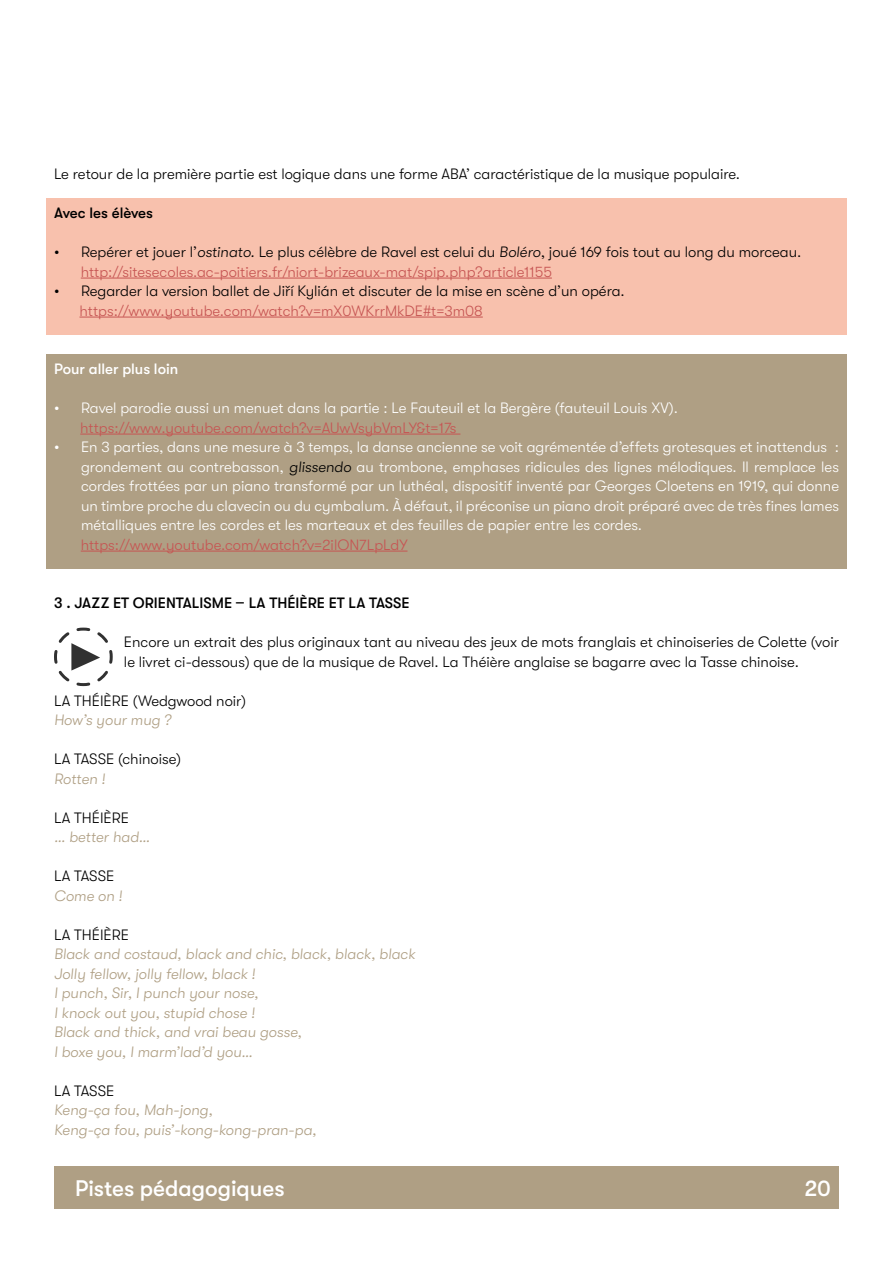
<style>
.page{position:relative;width:893px;height:1263px;background:#fff}
.page>*{position:absolute;margin:0;border:0;box-sizing:border-box;transform-origin:0 0}
.t1{font:500 22.5px "GT Walsheim";color:#fff}
.t2{font:300 15px/19.5px "GT Walsheim";color:#000}
.t3{font:300 15px/19.5px "GT Walsheim";color:#fff;text-align:justify}
.t4{font:italic 300 15px/19.5px "GT Walsheim";color:#af9f84}
.t5{font:300 15px "GT Walsheim";color:#c65553}
.t6{font:500 15px "GT Walsheim";color:#000}
.t7{font:500 15px "GT Walsheim";color:#fff}
.s1{font-style:italic}
.s2{color:#c65553}
.s3{font-style:italic;color:#000}
</style>
<div class="page">
<div style="left:54px;top:1166px;width:785px;height:43px;background:#af9f84"></div>
<div style="left:46px;top:199px;width:801px;height:136px;background:#f8c1ad"></div>
<div style="left:46px;top:355px;width:801px;height:214px;background:#af9f84"></div>
<hr style="left:81px;top:278px;width:471px;height:1px;background:#c65553">
<hr style="left:80px;top:317px;width:403px;height:1px;background:#c65553">
<hr style="left:80px;top:434px;width:380px;height:1px;background:#c65553">
<hr style="left:81px;top:551px;width:326px;height:1px;background:#c65553">
<svg style="left:54px;top:627px;width:59px;height:60px"></svg>
<p class="t2" style="left:54px;top:164px;width:688px">Le retour de la première partie est logique dans une forme ABA’ caractéristique de la musique populaire.</p>
<p class="t6" style="left:54px;top:204px;width:100px">Avec les élèves</p>
<p class="t2" style="left:81px;top:242px;width:722px;text-indent:-27px">• Repérer et jouer l’<span class="s1">ostinato.</span> Le plus célèbre de Ravel est celui du <span class="s1">Boléro</span>, joué 169 fois tout au long du morceau. <span class="s2">http://sitesecoles.ac-poitiers.fr/niort-brizeaux-mat/spip.php?article1155</span></p>
<p class="t2" style="left:54px;top:281px;width:572px">• Regarder la version ballet de Jiří Kylián et discuter de la mise en scène d’un opéra.</p>
<p class="t5" style="left:80px;top:302px;width:405px">https://www.youtube.com/watch?v=mX0WKrrMkDE#t=3m08</p>
<p class="t7" style="left:54px;top:360px;width:126px">Pour aller plus loin</p>
<p class="t3" style="left:54px;top:398px;width:626px">• Ravel parodie aussi un menuet dans la partie : Le Fauteuil et la Bergère (fauteuil Louis XV).</p>
<p class="t5" style="left:80px;top:419px;width:378px">https://www.youtube.com/watch?v=AUwVsybVmLY&amp;t=17s</p>
<p class="t3" style="left:81px;top:437px;width:760px;text-indent:-27px">• En 3 parties, dans une mesure à 3 temps, la danse ancienne se voit agrémentée d’effets grotesques et inattendus : grondement au contrebasson, <span class="s3">glissendo</span> au trombone, emphases ridicules des lignes mélodiques. Il remplace les cordes frottées par un piano transformé par un luthéal, dispositif inventé par Georges Cloetens en 1919, qui donne un timbre proche du clavecin ou du cymbalum. À défaut, il préconise un piano droit préparé avec de très fines lames métalliques entre les cordes et les marteaux et des feuilles de papier entre les cordes.</p>
<p class="t5" style="left:81px;top:536px;width:328px">https://www.youtube.com/watch?v=2ilON7LpLdY</p>
<p class="t6" style="left:54px;top:594px;width:357px">3 . JAZZ ET ORIENTALISME – LA THÉIÈRE ET LA TASSE</p>
<p class="t2" style="left:124px;top:632px;width:717px">Encore un extrait des plus originaux tant au niveau des jeux de mots franglais et chinoiseries de Colette (voir le livret ci-dessous) que de la musique de Ravel. La Théière anglaise se bagarre avec la Tasse chinoise.</p>
<p class="t2" style="left:54px;top:691px;width:194px">LA THÉIÈRE (Wedgwood noir)</p>
<p class="t4" style="left:54px;top:710px;width:119px">How’s your mug ?</p>
<p class="t2" style="left:54px;top:749px;width:128px">LA TASSE (chinoise)</p>
<p class="t4" style="left:54px;top:769px;width:53px">Rotten !</p>
<p class="t2" style="left:54px;top:808px;width:77px">LA THÉIÈRE</p>
<p class="t4" style="left:54px;top:827px;width:98px">… better had…</p>
<p class="t2" style="left:54px;top:866px;width:62px">LA TASSE</p>
<p class="t4" style="left:54px;top:886px;width:70px">Come on !</p>
<p class="t2" style="left:54px;top:925px;width:77px">LA THÉIÈRE</p>
<p class="t4" style="left:54px;top:944px;width:363px">Black and costaud, black and chic, black, black, black Jolly fellow, jolly fellow, black !<br>I punch, Sir, I punch your nose,<br>I knock out you, stupid chose !<br>Black and thick, and vrai beau gosse,<br>I boxe you, I marm’lad’d you…</p>
<p class="t2" style="left:54px;top:1081px;width:62px">LA TASSE</p>
<p class="t4" style="left:54px;top:1100px;width:264px">Keng-ça fou, Mah-jong,<br>Keng-ça fou, puis’-kong-kong-pran-pa,</p>
<h1 class="t1" style="left:75px;top:1176px;width:211px">Pistes pédagogiques</h1>
<h1 class="t1" style="left:804px;top:1176px;width:28px">20</h1>
</div>
